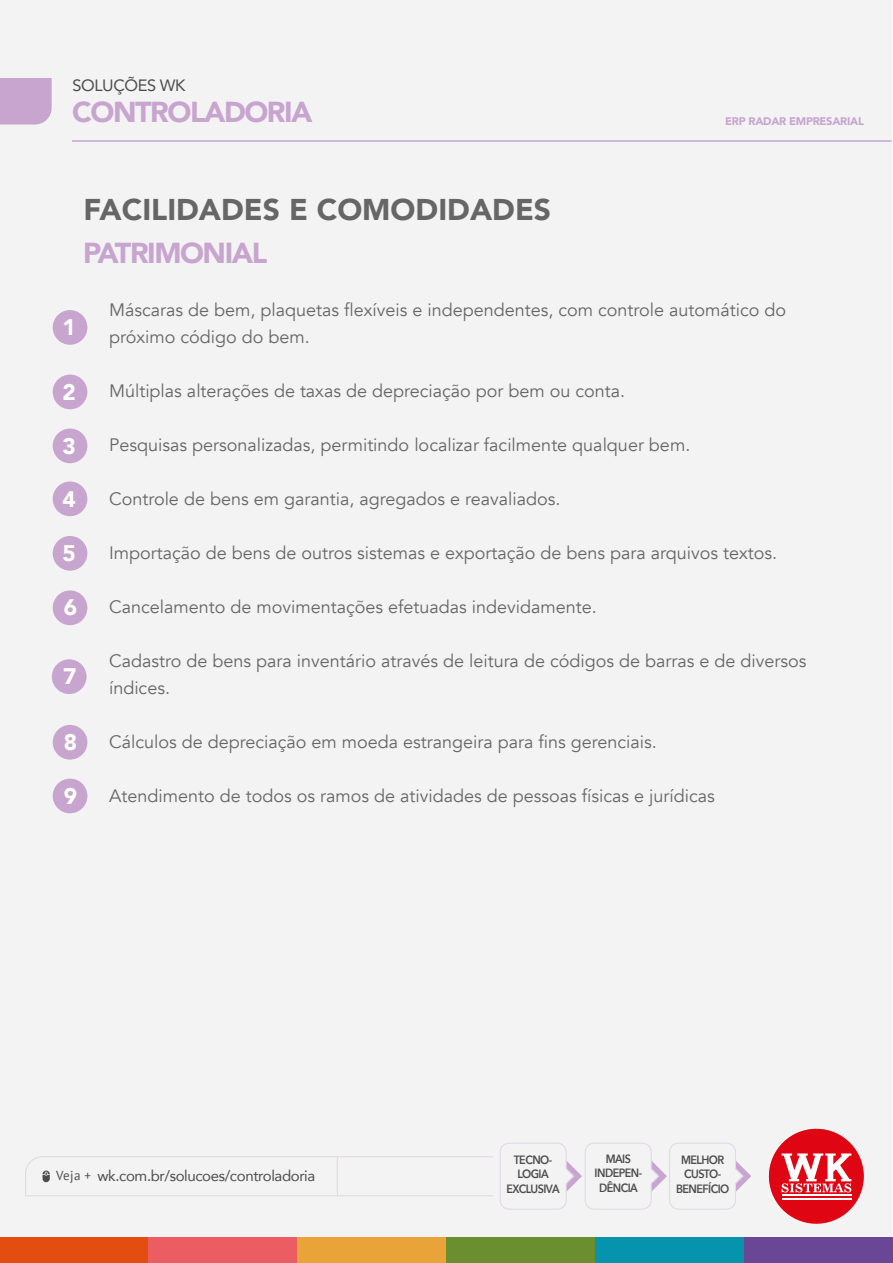
<style>
.page{position:relative;width:893px;height:1263px;background:#fff}
.page>*{position:absolute;margin:0;border:0;box-sizing:border-box;transform-origin:0 0}
.t1{font:900 30px "Avenir";color:#666}
.t2{font:900 28.8px "Avenir";letter-spacing:-.05em;color:#c7a5cf}
.t3{font:900 22.5px "Avenir";color:#fff}
.t4{font:18px/27px "Avenir";color:#666}
.t5{font:16.35px "Avenir";letter-spacing:-.025em;color:#4c4c4c}
.t6{font:15px "Avenir";letter-spacing:-.025em;color:#4c4c4c}
.t7{font:600 12px/14.4px "Avenir Next";letter-spacing:-.05em;color:#4c4c4c;text-align:center;scale:.9 1}
.t8{font:900 11.1px "Avenir";letter-spacing:-.025em;color:#c7a5cf}
.s1{font-family:"PT Sans";font-size:13.05px}
</style>
<div class="page">
<div style="left:0;top:0;width:892px;height:1241px;background:#f3f3f4"></div>
<div style="left:0;top:78px;width:52px;height:47px;background:#c7a5cf"></div>
<hr style="left:72px;top:140px;width:820px;height:2px;background:#c7a5cf">
<svg style="left:768px;top:1128px;width:96px;height:96px"></svg>
<svg style="left:25px;top:1142px;width:726px;height:68px"></svg>
<div style="left:0;top:1237px;width:148px;height:26px;background:#e34d0f"></div>
<div style="left:148px;top:1237px;width:149px;height:26px;background:#eb5d63"></div>
<div style="left:297px;top:1237px;width:149px;height:26px;background:#eaa339"></div>
<div style="left:446px;top:1237px;width:149px;height:26px;background:#6b8f2e"></div>
<div style="left:595px;top:1237px;width:149px;height:26px;background:#0593ad"></div>
<div style="left:744px;top:1237px;width:149px;height:26px;background:#694696"></div>
<div style="left:53px;top:310px;width:34px;height:35px;background:#c7a5cf;border-radius:50%"></div>
<div style="left:53px;top:375px;width:34px;height:34px;background:#c7a5cf;border-radius:50%"></div>
<div style="left:53px;top:428px;width:34px;height:35px;background:#c7a5cf;border-radius:50%"></div>
<div style="left:53px;top:481px;width:34px;height:35px;background:#c7a5cf;border-radius:50%"></div>
<div style="left:53px;top:536px;width:34px;height:35px;background:#c7a5cf;border-radius:50%"></div>
<div style="left:53px;top:590px;width:34px;height:35px;background:#c7a5cf;border-radius:50%"></div>
<div style="left:52px;top:659px;width:35px;height:35px;background:#c7a5cf;border-radius:50%"></div>
<div style="left:53px;top:725px;width:34px;height:35px;background:#c7a5cf;border-radius:50%"></div>
<div style="left:53px;top:779px;width:34px;height:34px;background:#c7a5cf;border-radius:50%"></div>
<p class="t5" style="left:73px;top:72px;width:114px">SOLUÇÕES WK</p>
<h2 class="t2" style="left:72px;top:88px;width:242px">CONTROLADORIA</h2>
<h1 class="t1" style="left:83px;top:184px;width:469px">FACILIDADES E COMODIDADES</h1>
<h2 class="t2" style="left:83px;top:228px;width:186px">PATRIMONIAL</h2>
<p class="t8" style="left:725px;top:111px;width:140px">ERP RADAR EMPRESARIAL</p>
<p class="t3" style="left:63px;top:308px;width:15px">1</p>
<p class="t3" style="left:63px;top:372px;width:15px">2</p>
<p class="t3" style="left:63px;top:426px;width:15px">3</p>
<p class="t3" style="left:63px;top:479px;width:15px">4</p>
<p class="t3" style="left:63px;top:534px;width:15px">5</p>
<p class="t3" style="left:64px;top:588px;width:15px">6</p>
<p class="t3" style="left:63px;top:657px;width:15px">7</p>
<p class="t3" style="left:64px;top:723px;width:15px">8</p>
<p class="t3" style="left:64px;top:776px;width:15px">9</p>
<p class="t4" style="left:109px;top:297px;width:679px">Máscaras de bem, plaquetas flexíveis e independentes, com controle automático do próximo código do bem.</p>
<p class="t4" style="left:109px;top:378px;width:518px">Múltiplas alterações de taxas de depreciação por bem ou conta.</p>
<p class="t4" style="left:109px;top:432px;width:583px">Pesquisas personalizadas, permitindo localizar facilmente qualquer bem.</p>
<p class="t4" style="left:109px;top:486px;width:453px">Controle de bens em garantia, agregados e reavaliados.</p>
<p class="t4" style="left:109px;top:540px;width:670px">Importação de bens de outros sistemas e exportação de bens para arquivos textos.</p>
<p class="t4" style="left:109px;top:594px;width:489px">Cancelamento de movimentações efetuadas indevidamente.</p>
<p class="t4" style="left:109px;top:648px;width:699px">Cadastro de bens para inventário através de leitura de códigos de barras e de diversos índices.</p>
<p class="t4" style="left:109px;top:729px;width:549px">Cálculos de depreciação em moeda estrangeira para fins gerenciais.</p>
<p class="t4" style="left:109px;top:783px;width:607px">Atendimento de todos os ramos de atividades de pessoas físicas e jurídicas</p>
<p class="t6" style="left:56px;top:1164px;width:261px"><span class="s1">Veja +</span> wk.com.br/solucoes/controladoria</p>
<p class="t7" style="left:595px;top:1151px;width:54px">MAIS<br>INDEPEN-<br>DÊNCIA</p>
<p class="t7" style="left:506px;top:1152px;width:61px">TECNO-<br>LOGIA<br>EXCLUSIVA</p>
<p class="t7" style="left:676px;top:1152px;width:61px">MELHOR<br>CUSTO-<br>BENEFÍCIO</p>
</div>
